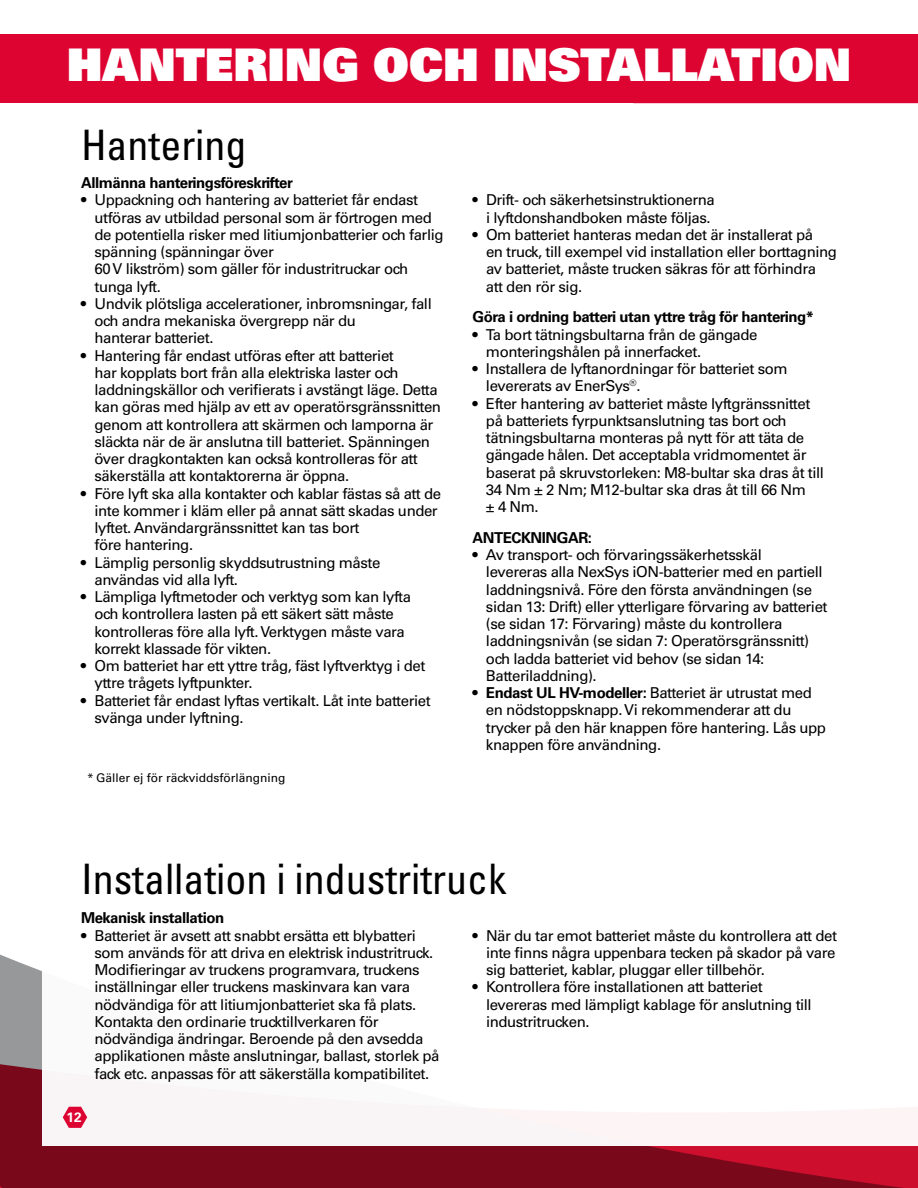
<style>
.page{position:relative;width:918px;height:1188px;background:#fff}
.page>*{position:absolute;margin:0;border:0;box-sizing:border-box;transform-origin:0 0}
.t1{font:45px "Univers LT Std X Black";color:#fff}
.t2{font:condensed 42px "Univers LT Std";color:#000}
.t3{font:15px/17.2px "Univers LT Std";letter-spacing:-.03em;color:#000}
.t4{font:700 15px "Univers LT Std";letter-spacing:-.03em;color:#000}
.t5{font:700 13.5px "Univers LT Std";color:#fff}
.t6{font:12px "Univers LT Std";color:#000}
.s1{font-weight:700}
</style>
<div class="page">
<svg style="left:0;top:954px;width:918px;height:234px;background:#88182b"></svg>
<div style="left:42px;top:857px;width:876px;height:289px;background:#fff"></div>
<div style="left:0;top:35px;width:918px;height:68px;background:#dd0432"></div>
<svg style="left:63px;top:1107px;width:24px;height:21px"></svg>
<h1 class="t1" style="left:67px;top:35px;width:786px">HANTERING OCH INSTALLATION</h1>
<h2 class="t2" style="left:81px;top:118px;width:167px">Hantering</h2>
<p class="t4" style="left:81px;top:174px;width:213px">Allmänna hanteringsföreskrifter</p>
<p class="t3" style="left:94px;top:192px;width:351px;text-indent:-13px">• Uppackning och hantering av batteriet får endast utföras av utbildad personal som är förtrogen med de potentiella risker med litiumjonbatterier och farlig spänning (spänningar över<br>60 V likström) som gäller för industritruckar och tunga lyft.</p>
<p class="t3" style="left:94px;top:295px;width:339px;text-indent:-14px">• Undvik plötsliga accelerationer, inbromsningar, fall och andra mekaniska övergrepp när du<br>hanterar batteriet.</p>
<p class="t3" style="left:94px;top:347px;width:348px;text-indent:-14px">• Hantering får endast utföras efter att batteriet<br>har kopplats bort från alla elektriska laster och laddningskällor och verifierats i avstängt läge. Detta kan göras med hjälp av ett av operatörsgränssnitten genom att kontrollera att skärmen och lamporna är släckta när de är anslutna till batteriet. Spänningen över dragkontakten kan också kontrolleras för att säkerställa att kontaktorerna är öppna.</p>
<p class="t3" style="left:94px;top:485px;width:348px;text-indent:-14px">• Före lyft ska alla kontakter och kablar fästas så att de inte kommer i kläm eller på annat sätt skadas under lyftet. Användargränssnittet kan tas bort<br>före hantering.</p>
<p class="t3" style="left:94px;top:554px;width:287px;text-indent:-14px">• Lämplig personlig skyddsutrustning måste användas vid alla lyft.</p>
<p class="t3" style="left:94px;top:588px;width:318px;text-indent:-14px">• Lämpliga lyftmetoder och verktyg som kan lyfta och kontrollera lasten på ett säkert sätt måste kontrolleras före alla lyft. Verktygen måste vara korrekt klassade för vikten.</p>
<p class="t3" style="left:94px;top:657px;width:332px;text-indent:-14px">• Om batteriet har ett yttre tråg, fäst lyftverktyg i det yttre trågets lyftpunkter.</p>
<p class="t3" style="left:94px;top:692px;width:338px;text-indent:-14px">• Batteriet får endast lyftas vertikalt. Låt inte batteriet svänga under lyftning.</p>
<p class="t6" style="left:87px;top:770px;width:200px">* Gäller ej för räckviddsförlängning</p>
<p class="t3" style="left:472px;top:192px;width:244px;text-align:right">• Drift- och säkerhetsinstruktionerna i lyftdonshandboken måste följas.</p>
<p class="t3" style="left:486px;top:226px;width:352px;text-indent:-13px">• Om batteriet hanteras medan det är installerat på<br>en truck, till exempel vid installation eller borttagning av batteriet, måste trucken säkras för att förhindra<br>att den rör sig.</p>
<p class="t4" style="left:472px;top:308px;width:343px">Göra i ordning batteri utan yttre tråg för hantering*</p>
<p class="t3" style="left:486px;top:326px;width:273px;text-indent:-13px">• Ta bort tätningsbultarna från de gängade monteringshålen på innerfacket.</p>
<p class="t3" style="left:486px;top:360px;width:303px;text-indent:-13px">• Installera de lyftanordningar för batteriet som levererats av EnerSys<sup>®</sup>.</p>
<p class="t3" style="left:486px;top:395px;width:340px;text-indent:-14px">• Efter hantering av batteriet måste lyftgränssnittet på batteriets fyrpunktsanslutning tas bort och tätningsbultarna monteras på nytt för att täta de gängade hålen. Det acceptabla vridmomentet är baserat på skruvstorleken: M8-bultar ska dras åt till 34 Nm ± 2 Nm; M12-bultar ska dras åt till 66 Nm<br>± 4 Nm.</p>
<p class="t4" style="left:472px;top:529px;width:121px">ANTECKNINGAR:</p>
<p class="t3" style="left:486px;top:546px;width:343px;text-indent:-14px">• Av transport- och förvaringssäkerhetsskäl<br>levereras alla NexSys iON-batterier med en partiell laddningsnivå. Före den första användningen (se sidan 13: Drift) eller ytterligare förvaring av batteriet (se sidan 17: Förvaring) måste du kontrollera laddningsnivån (se sidan 7: Operatörsgränssnitt) och ladda batteriet vid behov (se sidan 14:<br>Batteriladdning).</p>
<p class="t3" style="left:486px;top:684px;width:342px;text-indent:-14px"><span class="s1">• Endast UL HV-modeller:</span> Batteriet är utrustat med en nödstoppsknapp. Vi rekommenderar att du trycker på den här knappen före hantering. Lås upp knappen före användning.</p>
<h2 class="t2" style="left:81px;top:853px;width:427px">Installation i industritruck</h2>
<p class="t4" style="left:81px;top:909px;width:145px">Mekanisk installation</p>
<p class="t3" style="left:94px;top:927px;width:347px;text-indent:-14px">• Batteriet är avsett att snabbt ersätta ett blybatteri som används för att driva en elektrisk industritruck.<br>Modifieringar av truckens programvara, truckens inställningar eller truckens maskinvara kan vara nödvändiga för att litiumjonbatteriet ska få plats.<br>Kontakta den ordinarie trucktillverkaren för nödvändiga ändringar. Beroende på den avsedda applikationen måste anslutningar, ballast, storlek på fack etc. anpassas för att säkerställa kompatibilitet.</p>
<p class="t3" style="left:486px;top:927px;width:353px;text-align:justify;text-indent:-14px">• När du tar emot batteriet måste du kontrollera att det inte finns några uppenbara tecken på skador på vare sig batteriet, kablar, pluggar eller tillbehör.</p>
<p class="t3" style="left:486px;top:978px;width:327px;text-indent:-14px">• Kontrollera före installationen att batteriet levereras med lämpligt kablage för anslutning till industritrucken.</p>
<p class="t5" style="left:66px;top:1110px;width:17px">12</p>
</div>
